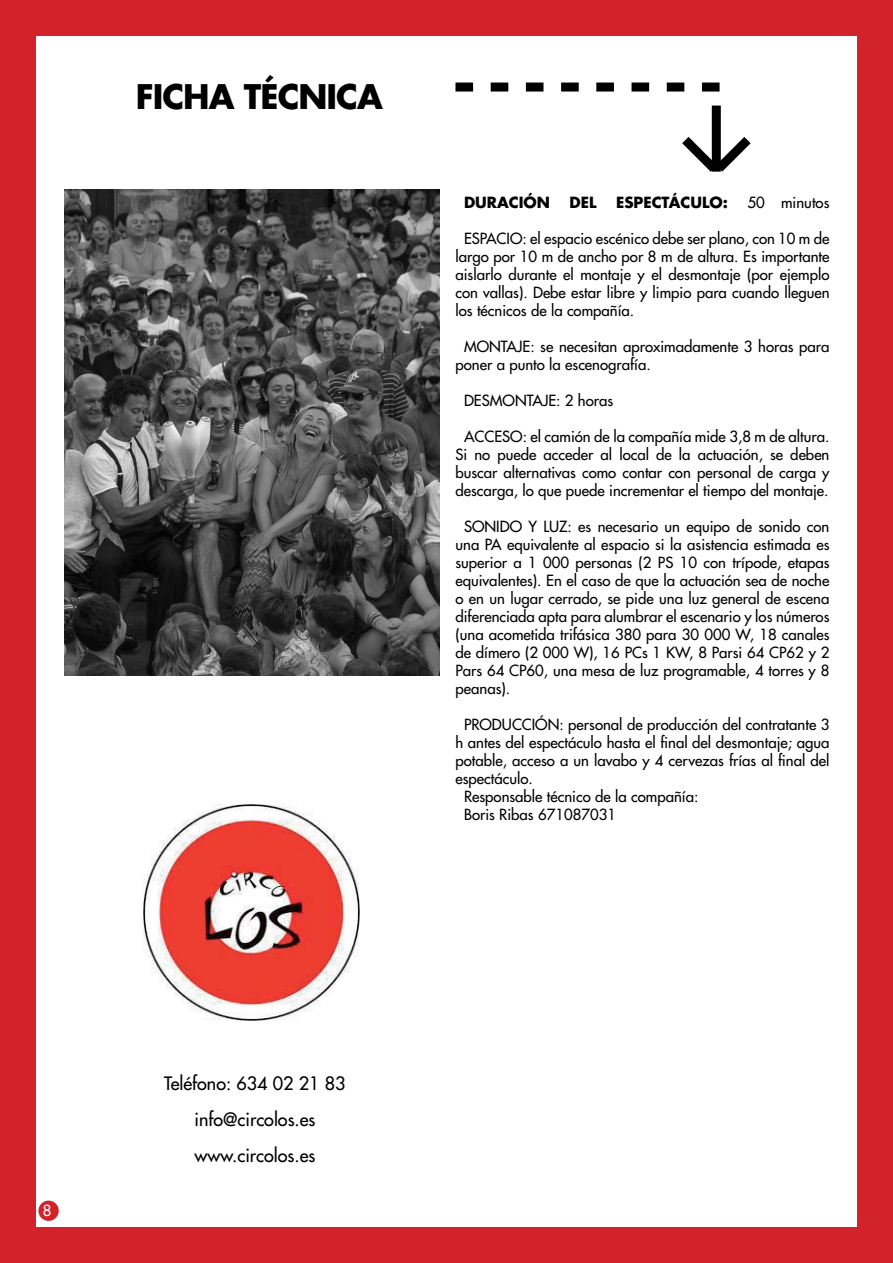
<style>
.page{position:relative;width:893px;height:1263px;background:#fff}
.page>*{position:absolute;margin:0;border:0;box-sizing:border-box;transform-origin:0 0}
.t1{font:700 33px "Futura Std";letter-spacing:-.03em;color:#000}
.t2{font:500 18px/36px "Futura Std";color:#000;text-align:center}
.t3{font:500 15px/18px "Futura Std";color:#000;text-align:justify}
.t4{font:700 15px "Futura Std";color:#000}
.t5{font:500 15px "Futura Std";color:#fff}
</style>
<div class="page">
<div style="left:0;top:0;width:893px;height:1263px;border:36px solid #d2232a"></div>
<div style="left:36px;top:1199px;width:25px;height:23px;background:#fff;border-radius:50%"></div>
<div style="left:38px;top:1200px;width:21px;height:21px;background:#d2232a;border-radius:50%"></div>
<img style="left:64px;top:190px;width:375px;height:486px">
<img style="left:144px;top:804px;width:216px;height:216px">
<svg style="left:455px;top:83px;width:265px;height:9px"></svg>
<div style="left:712px;top:106px;width:9px;height:66px;background:#000"></div>
<svg style="left:682px;top:127px;width:69px;height:45px"></svg>
<h1 class="t1" style="left:136px;top:74px;width:248px">FICHA TÉCNICA</h1>
<p class="t4" style="left:464px;top:192px;width:88px">DURACIÓN</p>
<p class="t4" style="left:570px;top:192px;width:28px">DEL</p>
<p class="t4" style="left:616px;top:192px;width:113px">ESPECTÁCULO:</p>
<p class="t3" style="left:747px;top:193px;width:84px">50 minutos</p>
<p class="t3" style="left:455px;top:229px;width:375px;text-indent:9px">ESPACIO: el espacio escénico debe ser plano, con 10 m de largo por 10 m de ancho por 8 m de altura. Es importante aislarlo durante el montaje y el desmontaje (por ejemplo con vallas). Debe estar libre y limpio para cuando lleguen los técnicos de la compañía.</p>
<p class="t3" style="left:455px;top:337px;width:375px;text-indent:9px">MONTAJE: se necesitan aproximadamente 3 horas para poner a punto la escenografía.</p>
<p class="t3" style="left:464px;top:391px;width:151px">DESMONTAJE: 2 horas</p>
<p class="t3" style="left:455px;top:427px;width:375px;text-align:center">ACCESO: el camión de la compañía mide 3,8 m de altura.<br>Si no puede acceder al local de la actuación, se deben buscar alternativas como contar con personal de carga y descarga, lo que puede incrementar el tiempo del montaje.</p>
<p class="t3" style="left:455px;top:517px;width:375px;text-indent:9px">SONIDO Y LUZ: es necesario un equipo de sonido con una PA equivalente al espacio si la asistencia estimada es superior a 1 000 personas (2 PS 10 con trípode, etapas equivalentes). En el caso de que la actuación sea de noche o en un lugar cerrado, se pide una luz general de escena diferenciada apta para alumbrar el escenario y los números (una acometida trifásica 380 para 30 000 W, 18 canales de dímero (2 000 W), 16 PCs 1 KW, 8 Parsi 64 CP62 y 2<br>Pars 64 CP60, una mesa de luz programable, 4 torres y 8 peanas).</p>
<p class="t3" style="left:464px;top:715px;width:367px">PRODUCCIÓN: personal de producción del contratante 3</p>
<p class="t3" style="left:455px;top:733px;width:375px">h antes del espectáculo hasta el final del desmontaje; agua</p>
<p class="t3" style="left:455px;top:751px;width:375px">potable, acceso a un lavabo y 4 cervezas frías al final del</p>
<p class="t3" style="left:455px;top:769px;width:79px">espectáculo.</p>
<p class="t3" style="left:464px;top:787px;width:236px">Responsable técnico de la compañía:</p>
<p class="t3" style="left:464px;top:805px;width:154px">Boris Ribas 671087031</p>
<p class="t5" style="left:43px;top:1201px;width:10px">8</p>
<p class="t2" style="left:164px;top:1065px;width:183px">Teléfono: 634 02 21 83 info@circolos.es www.circolos.es</p>
</div>
